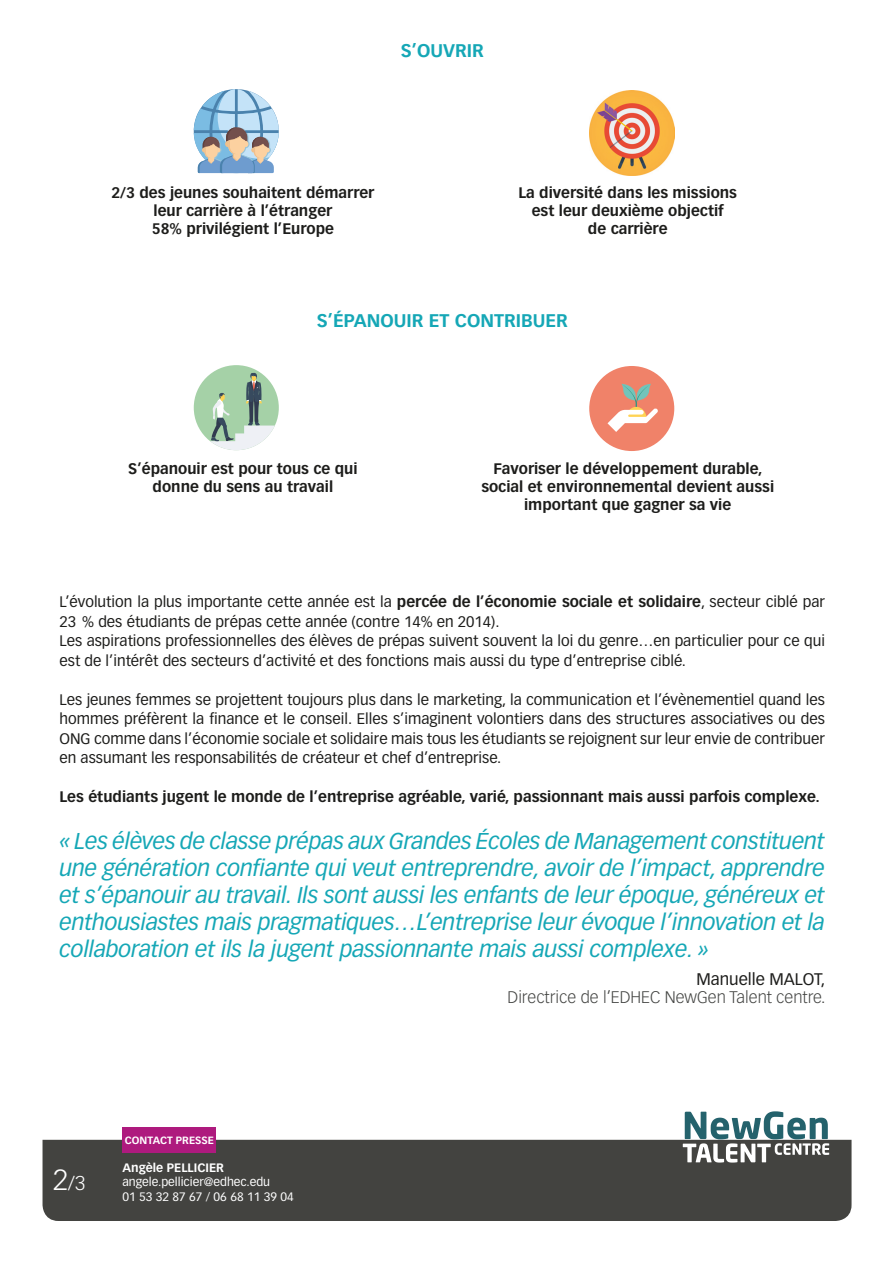
<style>
.page{position:relative;width:893px;height:1263px;background:#fff}
.page>*{position:absolute;margin:0;border:0;box-sizing:border-box;transform-origin:0 0}
.t1{font:italic 22.5px/27px "Vectora LT Std";letter-spacing:-.01em;color:#15a7b6;text-align:justify}
.t2{font:300 19.5px "Vectora LT Std";color:#fff}
.t3{font:700 18px "Vectora LT Std";color:#15a7b6}
.t4{font:300 16.5px "Vectora LT Std";color:#434442}
.t5{font:16.5px "Vectora LT Std";color:#1d1d1b}
.t6{font:15px/19.5px "Vectora LT Std";color:#1d1d1b}
.t7{font:700 15px/18px "Vectora LT Std";color:#1d1d1b;text-align:center}
.t8{font:12px "Vectora LT Std";color:#fff}
.t9{font:700 12px "Vectora LT Std";color:#fff}
.t10{font:700 10.35px "Vectora LT Std";color:#fff}
.s1{font-weight:700}
.s2{font-size:28.5px}
</style>
<div class="page">
<div style="left:43px;top:1140px;width:808px;height:81px;background:#434340"></div>
<div style="left:122px;top:1127px;width:94px;height:25px;background:#ae1a7e"></div>
<svg style="left:683px;top:1111px;width:146px;height:51px"></svg>
<svg style="left:194px;top:89px;width:85px;height:84px;background:#a8c0d2"></svg>
<div style="left:194px;top:365px;width:85px;height:85px;background:#a5d1a7;border-radius:50%"></div>
<svg style="left:210px;top:372px;width:65px;height:78px"></svg>
<img style="left:589px;top:90px;width:85px;height:85px">
<div style="left:589px;top:366px;width:85px;height:85px;background:#f08269;border-radius:50%"></div>
<svg style="left:607px;top:384px;width:51px;height:48px"></svg>
<p class="t3" style="left:401px;top:39px;width:84px">S’OUVRIR</p>
<p class="t7" style="left:111px;top:183px;width:264px">2/3 des jeunes souhaitent démarrer leur carrière à l’étranger</p>
<p class="t7" style="left:152px;top:219px;width:184px">58% privilégient l’Europe</p>
<p class="t7" style="left:518px;top:183px;width:220px">La diversité dans les missions est leur deuxième objectif<br>de carrière</p>
<p class="t3" style="left:317px;top:309px;width:252px">S’ÉPANOUIR ET CONTRIBUER</p>
<p class="t7" style="left:128px;top:459px;width:231px">S’épanouir est pour tous ce qui donne du sens au travail</p>
<p class="t7" style="left:481px;top:459px;width:294px">Favoriser le développement durable, social et environnemental devient aussi important que gagner sa vie</p>
<p class="t6" style="left:60px;top:592px;width:767px">L’évolution la plus importante cette année est la <span class="s1">percée de l’économie sociale et solidaire</span>, secteur ciblé par<br>23 % des étudiants de prépas cette année (contre 14% en 2014).</p>
<p class="t6" style="left:60px;top:631px;width:767px">Les aspirations professionnelles des élèves de prépas suivent souvent la loi du genre…en particulier pour ce qui est de l’intérêt des secteurs d’activité et des fonctions mais aussi du type d’entreprise ciblé.</p>
<p class="t6" style="left:60px;top:690px;width:767px;text-align:justify">Les jeunes femmes se projettent toujours plus dans le marketing, la communication et l’évènementiel quand les hommes préfèrent la finance et le conseil. Elles s’imaginent volontiers dans des structures associatives ou des ONG comme dans l’économie sociale et solidaire mais tous les étudiants se rejoignent sur leur envie de contribuer en assumant les responsabilités de créateur et chef d’entreprise.</p>
<p class="t7" style="left:60px;top:788px;width:762px">Les étudiants jugent le monde de l’entreprise agréable, varié, passionnant mais aussi parfois complexe.</p>
<p class="t1" style="left:60px;top:827px;width:767px">« Les élèves de classe prépas aux Grandes Écoles de Management constituent une génération confiante qui veut entreprendre, avoir de l’impact, apprendre et s’épanouir au travail. Ils sont aussi les enfants de leur époque, généreux et enthousiastes mais pragmatiques…L’entreprise leur évoque l’innovation et la collaboration et ils la jugent passionnante mais aussi complexe. »</p>
<p class="t5" style="left:696px;top:969px;width:131px">Manuelle MALOT,</p>
<p class="t4" style="left:508px;top:988px;width:319px">Directrice de l’EDHEC NewGen Talent centre.</p>
<p class="t2" style="left:53px;top:1172px;width:34px"><span class="s2">2</span>/3</p>
<p class="t10" style="left:125px;top:1134px;width:91px">CONTACT PRESSE</p>
<p class="t9" style="left:122px;top:1160px;width:103px">Angèle PELLICIER</p>
<p class="t8" style="left:122px;top:1175px;width:149px">angele.pellicier@edhec.edu</p>
<p class="t8" style="left:122px;top:1189px;width:173px">01 53 32 87 67 / 06 68 11 39 04</p>
</div>
